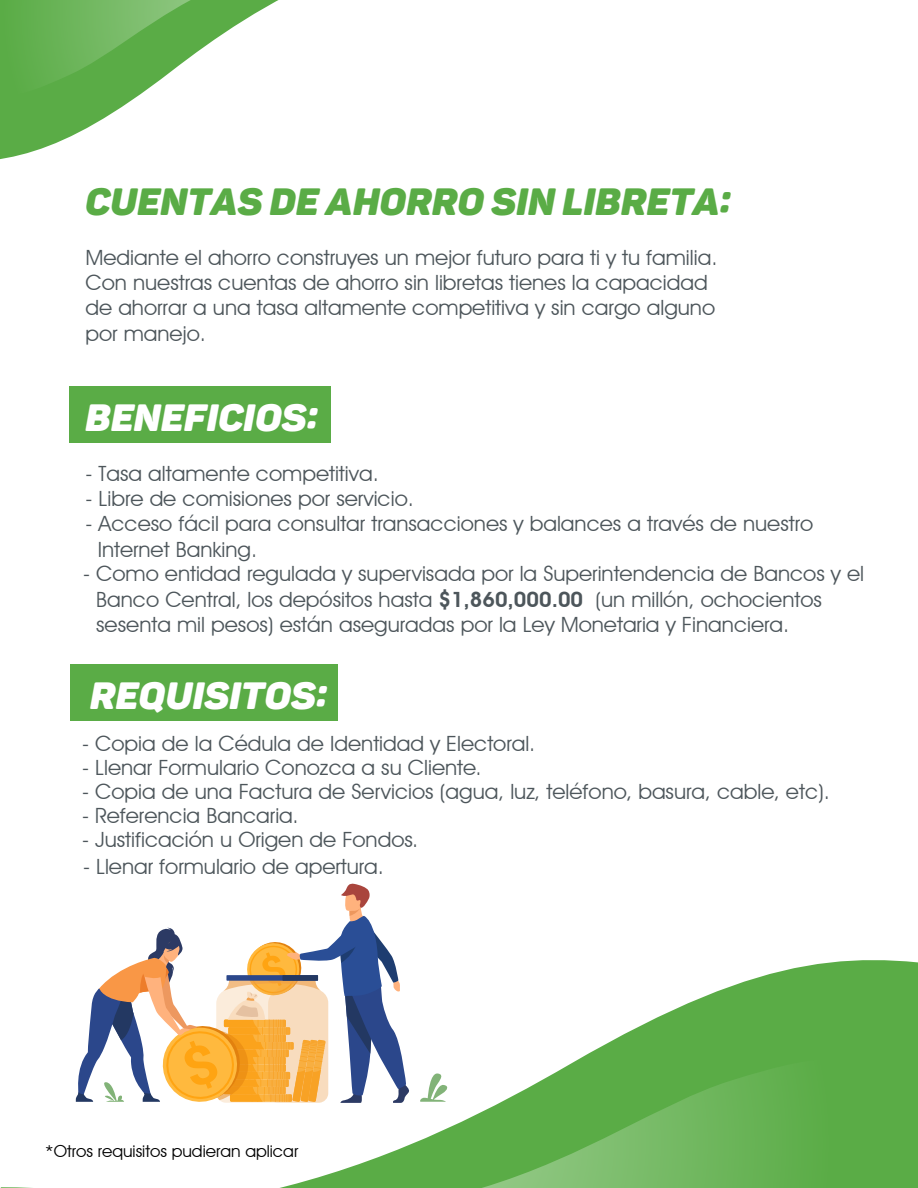
<style>
.page{position:relative;width:918px;height:1188px;background:#fff}
.page>*{position:absolute;margin:0;border:0;box-sizing:border-box;transform-origin:0 0}
.t1{font:italic 900 37.5px "Panton Demo";color:#5aac46}
.t2{font:italic 900 37.5px "Panton Demo";color:#fff}
.t3{font:21px/25.2px "Avant Garde IT Cby BT";color:#4d565b}
.t4{font:16.5px "Avant Garde IT Cby BT";color:#000}
.s1{font-weight:600}
</style>
<div class="page">
<svg style="left:581px;top:960px;width:337px;height:98px;fill:#5aac46"></svg>
<svg style="left:1px;top:1058px;width:917px;height:130px"></svg>
<svg style="left:1px;top:0;width:278px;height:159px"></svg>
<svg style="left:1px;top:0;width:190px;height:98px;background:#6db55b"></svg>
<div style="left:69px;top:386px;width:262px;height:57px;background:#5aac46"></div>
<div style="left:70px;top:664px;width:268px;height:57px;background:#5aac46"></div>
<svg style="left:419px;top:1073px;width:31px;height:29px"></svg>
<svg style="left:74px;top:883px;width:336px;height:224px"></svg>
<h1 class="t1" style="left:85px;top:177px;width:647px">CUENTAS DE AHORRO SIN LIBRETA:</h1>
<p class="t3" style="left:85px;top:245px;width:634px">Mediante el ahorro construyes un mejor futuro para ti y tu familia.<br>Con nuestras cuentas de ahorro sin libretas tienes la capacidad de ahorrar a una tasa altamente competitiva y sin cargo alguno por manejo.</p>
<h1 class="t2" style="left:85px;top:393px;width:234px">BENEFICIOS:</h1>
<p class="t3" style="left:85px;top:461px;width:295px">- Tasa altamente competitiva.</p>
<p class="t3" style="left:85px;top:486px;width:330px">- Libre de comisiones por servicio.</p>
<p class="t3" style="left:98px;top:511px;width:717px;text-indent:-12px">- Acceso fácil para consultar transacciones y balances a través de nuestro<br>Internet Banking.</p>
<p class="t3" style="left:96px;top:561px;width:769px;line-height:25.7px;text-indent:-13px">- Como entidad regulada y supervisada por la Superintendencia de Bancos y el<br>Banco Central, los depósitos hasta <span class="s1">$1,860,000.00</span> (un millón, ochocientos sesenta mil pesos) están aseguradas por la Ley Monetaria y Financiera.</p>
<h1 class="t2" style="left:90px;top:671px;width:239px">REQUISITOS:</h1>
<p class="t3" style="left:82px;top:731px;width:455px">- Copia de la Cédula de Identidad y Electoral.</p>
<p class="t3" style="left:82px;top:755px;width:401px">- Llenar Formulario Conozca a su Cliente.</p>
<p class="t3" style="left:82px;top:779px;width:749px">- Copia de una Factura de Servicios (agua, luz, teléfono, basura, cable, etc).</p>
<p class="t3" style="left:82px;top:803px;width:218px">- Referencia Bancaria.</p>
<p class="t3" style="left:82px;top:827px;width:338px">- Justificación u Origen de Fondos.</p>
<p class="t3" style="left:83px;top:853px;width:303px">- Llenar formulario de apertura.</p>
<p class="t4" style="left:45px;top:1141px;width:254px">*Otros requisitos pudieran aplicar</p>
</div>
